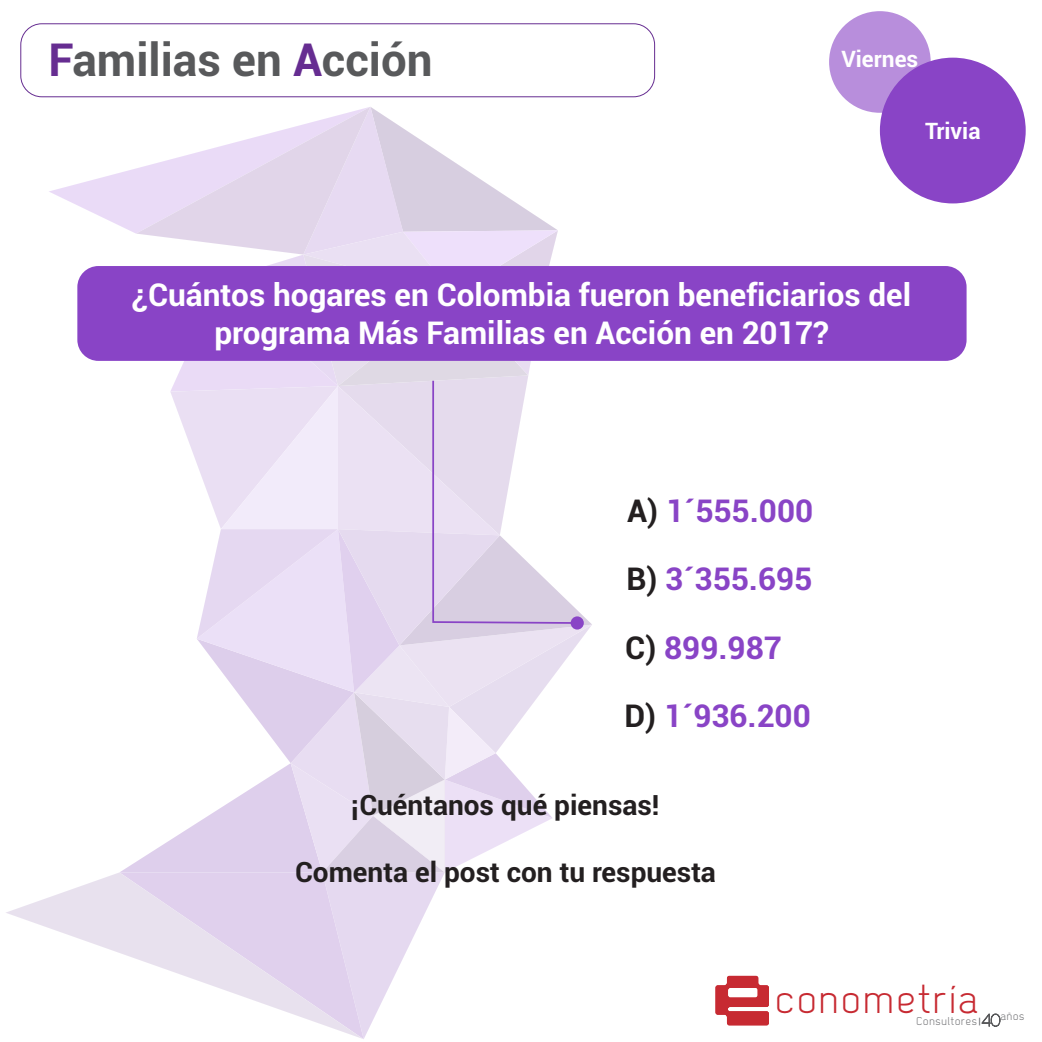
<style>
.page{position:relative;width:1042px;height:1042px;background:#fff}
.page>*{position:absolute;margin:0;border:0;box-sizing:border-box;transform-origin:0 0}
.t1{font:700 45.68px "Roboto";color:#58595b}
.t2{font:40.43px "Dekar";letter-spacing:.075em;color:#c72a32}
.t3{font:700 31.5px/37.8px "Roboto";color:#fff;text-align:center}
.t4{font:700 31.5px/68.2px "Roboto";color:#8944c6}
.t5{font:700 28px "Roboto";color:#231f20}
.t6{font:700 22.75px "Roboto";color:#fff}
.t7{font:11.38px "Dekar";letter-spacing:.075em;color:#6c6c6f}
.s1{color:#662d91}
.s2{color:#231f20}
.s3{font-family:"Code";font-weight:300;font-size:17.5px;color:#58595b}
</style>
<div class="page">
<svg style="left:6px;top:897px;width:43px;height:31px"></svg>
<div style="left:20px;top:23px;width:635px;height:74px;border:1px solid #662d91;border-radius:21px"></div>
<svg style="left:715px;top:976px;width:54px;height:49px"></svg>
<svg style="left:979px;top:1013px;width:22px;height:14px"></svg>
<div style="left:77px;top:266px;width:889px;height:95px;background:#8944c6;border-radius:21px"></div>
<svg style="left:49px;top:107px;width:543px;height:932px"></svg>
<div style="left:570px;top:616px;width:14px;height:13px;background:#8944c6;border-radius:50%"></div>
<div style="left:880px;top:58px;width:145px;height:145px;background:#8944c6;border-radius:50%"></div>
<svg style="left:829px;top:11px;width:101px;height:102px;background:#b184d9"></svg>
<h1 class="t1" style="left:49px;top:28px;width:385px"><span class="s1">F</span>amilias en <span class="s1">A</span>cción</h1>
<p class="t6" style="left:841px;top:43px;width:78px">Viernes</p>
<p class="t6" style="left:925px;top:115px;width:57px">Trivia</p>
<p class="t3" style="left:132px;top:275px;width:780px">¿Cuántos hogares en Colombia fueron beneficiarios del programa Más Familias en Acción en 2017?</p>
<p class="t4" style="left:624px;top:476px;width:190px"><span class="s2">A)</span> 1´555.000<br><span class="s2">B)</span> 3´355.695<br><span class="s2">C)</span> 899.987<br><span class="s2">D)</span> 1´936.200</p>
<p class="t5" style="left:351px;top:785px;width:309px">¡Cuéntanos qué piensas!</p>
<p class="t5" style="left:295px;top:853px;width:422px">Comenta el post con tu respuesta</p>
<p class="t2" style="left:775px;top:978px;width:204px">conometría</p>
<p class="t7" style="left:916px;top:1015px;width:109px">Consultores <span class="s3">40</span>años</p>
</div>
